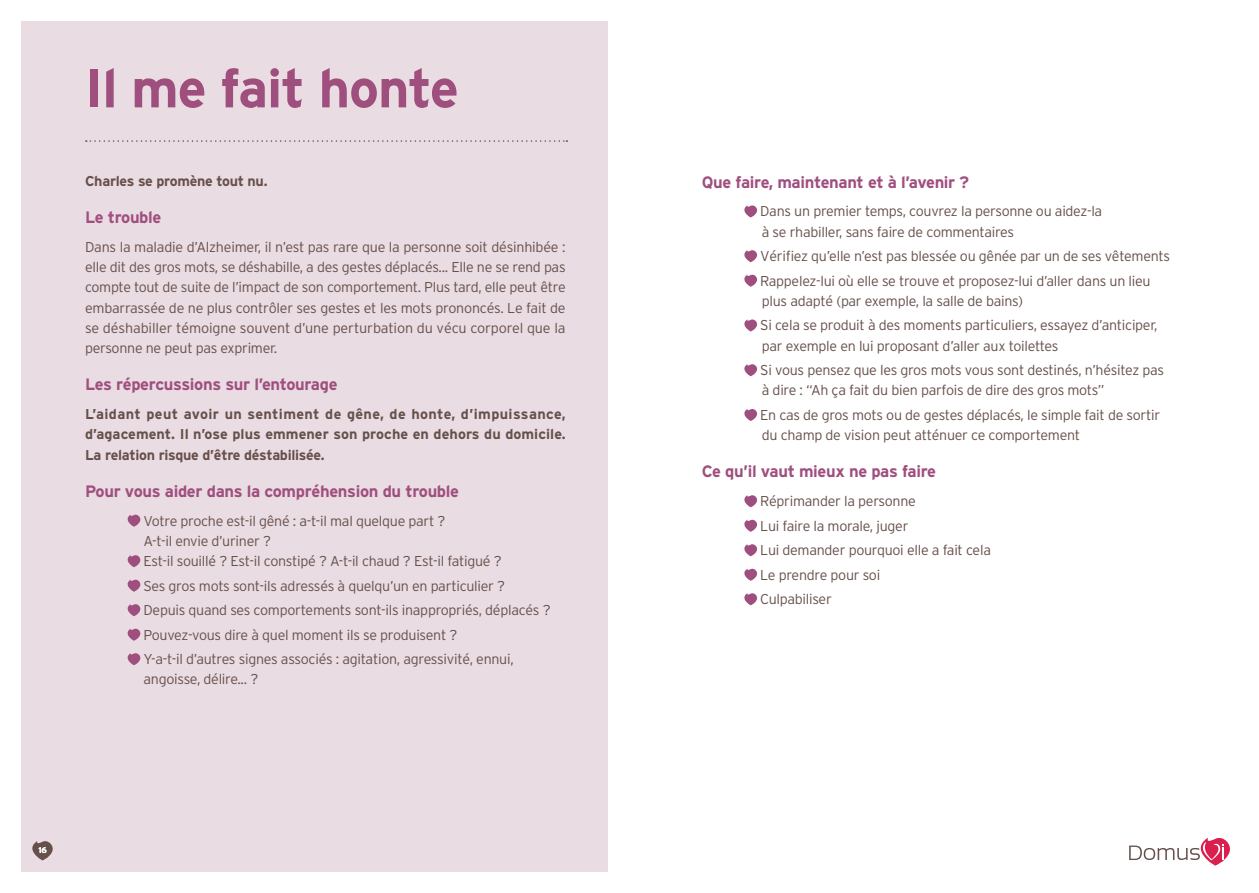
<style>
.page{position:relative;width:1259px;height:893px;background:#fff}
.page>*{position:absolute;margin:0;border:0;box-sizing:border-box;transform-origin:0 0}
.t1{font:700 54px "Interstate";letter-spacing:-.02em;color:#9f4f7e}
.t2{font:700 16.5px "Interstate";letter-spacing:-.02em;color:#9f4f7e}
.t3{font:300 14.25px/24.5px "Interstate";letter-spacing:-.02em;color:#66504b}
.t4{font:700 14.25px/20.2px "Interstate";letter-spacing:-.02em;color:#66504b;text-align:justify}
.t5{font:700 8.25px "Interstate";color:#fff}
</style>
<div class="page">
<div style="left:21px;top:21px;width:587px;height:851px;background:#eadce3"></div>
<svg style="left:127px;top:514px;width:14px;height:13px"></svg>
<svg style="left:127px;top:555px;width:14px;height:12px"></svg>
<svg style="left:127px;top:579px;width:14px;height:13px"></svg>
<svg style="left:127px;top:604px;width:14px;height:12px"></svg>
<svg style="left:127px;top:628px;width:14px;height:13px"></svg>
<svg style="left:127px;top:653px;width:14px;height:12px"></svg>
<svg style="left:744px;top:205px;width:14px;height:12px"></svg>
<svg style="left:744px;top:250px;width:13px;height:12px"></svg>
<svg style="left:744px;top:274px;width:14px;height:13px"></svg>
<svg style="left:744px;top:319px;width:14px;height:12px"></svg>
<svg style="left:744px;top:364px;width:13px;height:12px"></svg>
<svg style="left:744px;top:409px;width:14px;height:12px"></svg>
<svg style="left:744px;top:495px;width:13px;height:12px"></svg>
<svg style="left:744px;top:519px;width:14px;height:13px"></svg>
<svg style="left:744px;top:544px;width:13px;height:12px"></svg>
<svg style="left:744px;top:568px;width:14px;height:13px"></svg>
<svg style="left:744px;top:593px;width:13px;height:12px"></svg>
<svg style="left:86px;top:140px;width:481px;height:2px"></svg>
<svg style="left:32px;top:841px;width:21px;height:19px"></svg>
<svg style="left:1129px;top:838px;width:101px;height:27px"></svg>
<h1 class="t1" style="left:85px;top:58px;width:375px">Il me fait honte</h1>
<p class="t4" style="left:85px;top:171px;width:184px">Charles se promène tout nu.</p>
<p class="t2" style="left:85px;top:208px;width:78px">Le trouble</p>
<p class="t3" style="left:85px;top:237px;width:482px;line-height:20.2px;text-align:justify">Dans la maladie d’Alzheimer, il n’est pas rare que la personne soit désinhibée : elle dit des gros mots, se déshabille, a des gestes déplacés... Elle ne se rend pas compte tout de suite de l’impact de son comportement. Plus tard, elle peut être embarrassée de ne plus contrôler ses gestes et les mots prononcés. Le fait de se déshabiller témoigne souvent d’une perturbation du vécu corporel que la personne ne peut pas exprimer.</p>
<p class="t2" style="left:85px;top:375px;width:254px">Les répercussions sur l’entourage</p>
<p class="t4" style="left:85px;top:404px;width:482px">L’aidant peut avoir un sentiment de gêne, de honte, d’impuissance, d’agacement. Il n’ose plus emmener son proche en dehors du domicile.<br>La relation risque d’être déstabilisée.</p>
<p class="t2" style="left:85px;top:482px;width:375px">Pour vous aider dans la compréhension du trouble</p>
<p class="t3" style="left:143px;top:510px;width:360px;line-height:20.2px">Votre proche est-il gêné : a-t-il mal quelque part ?<br>A-t-il envie d’uriner ?<br>Est-il souillé ? Est-il constipé ? A-t-il chaud ? Est-il fatigué ?</p>
<p class="t3" style="left:143px;top:573px;width:409px">Ses gros mots sont-ils adressés à quelqu’un en particulier ?<br>Depuis quand ses comportements sont-ils inappropriés, déplacés ?<br>Pouvez-vous dire à quel moment ils se produisent ?<br>Y-a-t-il d’autres signes associés : agitation, agressivité, ennui,</p>
<p class="t3" style="left:144px;top:667px;width:116px">angoisse, délire... ?</p>
<p class="t5" style="left:38px;top:845px;width:10px">16</p>
<p class="t2" style="left:702px;top:173px;width:269px">Que faire, maintenant et à l’avenir ?</p>
<p class="t3" style="left:760px;top:201px;width:343px;line-height:20.2px">Dans un premier temps, couvrez la personne ou aidez-la à se rhabiller, sans faire de commentaires</p>
<p class="t3" style="left:760px;top:244px;width:411px">Vérifiez qu’elle n’est pas blessée ou gênée par un de ses vêtements<br>Rappelez-lui où elle se trouve et proposez-lui d’aller dans un lieu</p>
<p class="t3" style="left:760px;top:289px;width:399px">plus adapté (par exemple, la salle de bains)<br>Si cela se produit à des moments particuliers, essayez d’anticiper,</p>
<p class="t3" style="left:760px;top:333px;width:405px">par exemple en lui proposant d’aller aux toilettes<br>Si vous pensez que les gros mots vous sont destinés, n’hésitez pas</p>
<p class="t3" style="left:760px;top:378px;width:401px">à dire : “Ah ça fait du bien parfois de dire des gros mots”<br>En cas de gros mots ou de gestes déplacés, le simple fait de sortir</p>
<p class="t3" style="left:762px;top:423px;width:320px">du champ de vision peut atténuer ce comportement</p>
<p class="t2" style="left:702px;top:462px;width:236px">Ce qu’il vaut mieux ne pas faire</p>
<p class="t3" style="left:760px;top:489px;width:232px">Réprimander la personne<br>Lui faire la morale, juger<br>Lui demander pourquoi elle a fait cela<br>Le prendre pour soi<br>Culpabiliser</p>
</div>
